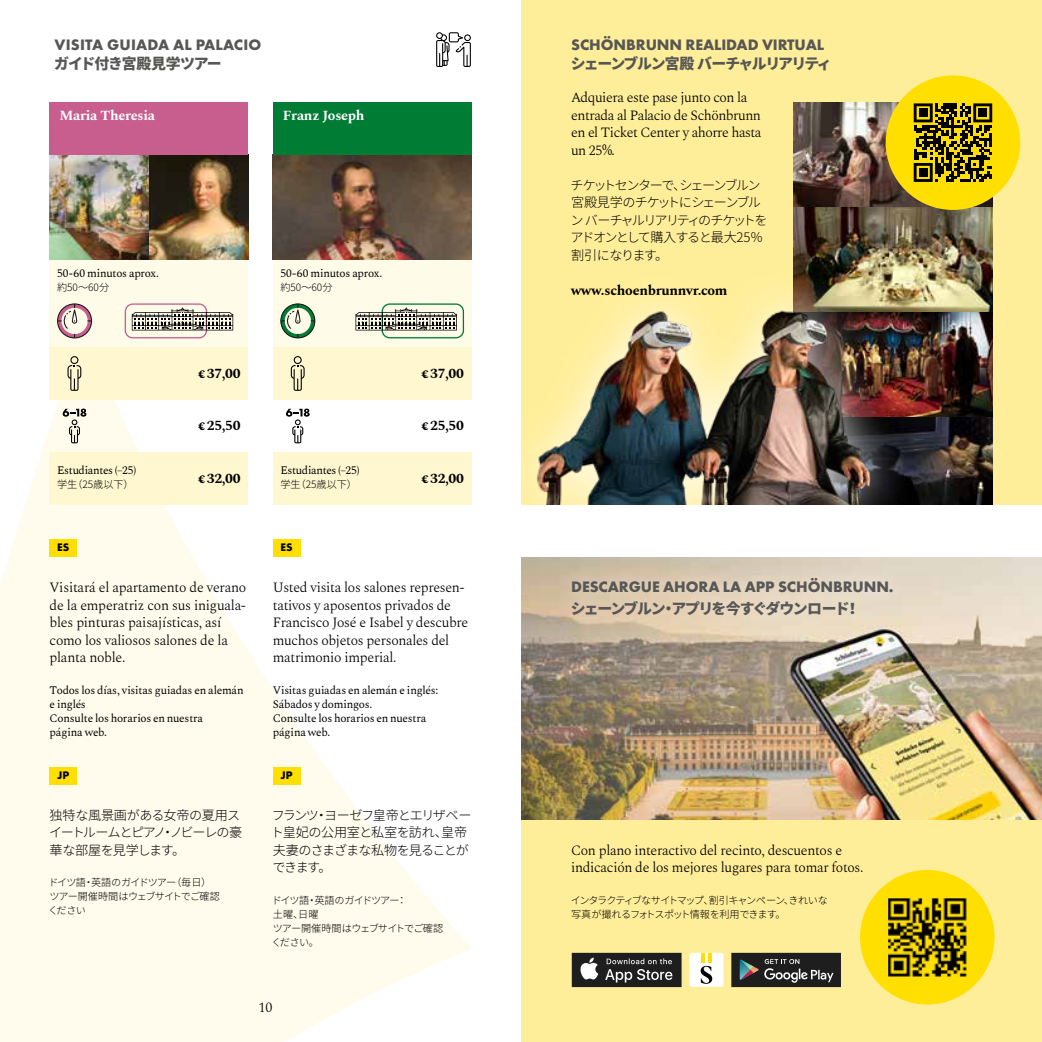
<style>
.page{position:relative;width:1042px;height:1042px;background:#fff}
.page>*{position:absolute;margin:0;border:0;box-sizing:border-box;transform-origin:0 0}
.t1{font:700 15.75px "Futura PT";letter-spacing:-.005em;color:#575756}
.t2{font:900 14.88px "Noto Sans JP";letter-spacing:-.09em;color:#575756}
.t3{font:900 14.88px "Noto Sans JP";letter-spacing:-.065em;color:#575756}
.t4{font:300 14px/17.5px "Spectral";letter-spacing:-.02em;color:#000}
.t5{font:700 14px "Spectral";letter-spacing:-.025em;color:#000}
.t6{font:700 14px "Spectral";letter-spacing:-.02em;color:#fff}
.t7{font:300 13.12px/17.5px "Noto Sans JP";letter-spacing:-.065em;color:#000}
.t8{font:300 13.12px/17.5px "Noto Sans JP";letter-spacing:-.11em;color:#000}
.t9{font:11.38px/14px "Spectral";letter-spacing:-.025em;color:#000}
.t10{font:700 11.38px "Futura PT";color:#000}
.t11{font:300 10.15px/14px "Noto Sans JP";letter-spacing:-.065em;color:#000}
.t12{font:300 10.15px/14px "Noto Sans JP";letter-spacing:-.09em;color:#000}
</style>
<div class="page">
<svg style="left:0;top:326px;width:471px;height:716px;fill:#fffced"></svg>
<div style="left:50px;top:260px;width:198px;height:87px;background:#fffbe9"></div>
<div style="left:273px;top:260px;width:198px;height:87px;background:#fffbe9"></div>
<div style="left:50px;top:347px;width:198px;height:53px;background:#fff7d0"></div>
<div style="left:273px;top:347px;width:198px;height:53px;background:#fff7d0"></div>
<img style="left:149px;top:155px;width:99px;height:105px">
<img style="left:50px;top:155px;width:99px;height:105px">
<img style="left:273px;top:155px;width:198px;height:105px">
<div style="left:50px;top:452px;width:198px;height:53px;background:#fff7d0"></div>
<div style="left:273px;top:452px;width:198px;height:53px;background:#fff7d0"></div>
<svg style="left:68px;top:356px;width:13px;height:35px"></svg>
<svg style="left:291px;top:356px;width:14px;height:35px"></svg>
<svg style="left:63px;top:408px;width:23px;height:35px"></svg>
<svg style="left:286px;top:408px;width:24px;height:35px"></svg>
<div style="left:50px;top:102px;width:198px;height:53px;background:#c85e8e"></div>
<div style="left:273px;top:102px;width:198px;height:53px;background:#007c34"></div>
<div style="left:381px;top:303px;width:83px;height:35px;border:1px solid #007c34;border-radius:7px"></div>
<svg style="left:355px;top:307px;width:102px;height:23px"></svg>
<div style="left:125px;top:303px;width:82px;height:35px;border:1px solid #c85e8e;border-radius:7px"></div>
<svg style="left:132px;top:307px;width:101px;height:23px"></svg>
<div style="left:521px;top:0;width:521px;height:505px;background:#fe9"></div>
<div style="left:521px;top:820px;width:521px;height:222px;background:#fe9"></div>
<svg style="left:57px;top:303px;width:35px;height:35px"></svg>
<svg style="left:280px;top:303px;width:35px;height:35px"></svg>
<img style="left:521px;top:557px;width:521px;height:263px">
<div style="left:860px;top:870px;width:134px;height:134px;background:#ffdf00;border-radius:50%"></div>
<img style="left:888px;top:898px;width:78px;height:78px">
<div style="left:689px;top:953px;width:34px;height:34px;background:#fff;border-radius:3px"></div>
<svg style="left:700px;top:953px;width:12px;height:31px"></svg>
<div style="left:572px;top:953px;width:109px;height:34px;background:#1e1e1e"></div>
<svg style="left:605px;top:958px;width:67px;height:24px"></svg>
<svg style="left:580px;top:957px;width:18px;height:22px"></svg>
<div style="left:731px;top:953px;width:110px;height:34px;background:#1e1e1e"></div>
<svg style="left:740px;top:959px;width:18px;height:20px"></svg>
<svg style="left:764px;top:959px;width:69px;height:23px"></svg>
<svg style="left:436px;top:32px;width:35px;height:35px"></svg>
<img style="left:794px;top:102px;width:198px;height:105px">
<img style="left:794px;top:207px;width:198px;height:105px">
<img style="left:913px;top:312px;width:79px;height:105px">
<img style="left:913px;top:417px;width:79px;height:88px">
<div style="left:885px;top:75px;width:135px;height:135px;background:#ffdf00;border-radius:50%"></div>
<svg style="left:913px;top:103px;width:79px;height:79px"></svg>
<div style="left:919px;top:109px;width:8px;height:8px;background:#000"></div>
<div style="left:978px;top:109px;width:9px;height:8px;background:#000"></div>
<div style="left:919px;top:168px;width:8px;height:8px;background:#000"></div>
<div style="left:494px;top:267px;width:419px;height:284px;background:#fff;opacity:.83"></div>
<img style="left:527px;top:294px;width:365px;height:211px">
<div style="left:554px;top:561px;width:355px;height:72px;background:#fff;opacity:.6"></div>
<div style="left:50px;top:540px;width:27px;height:17px;background:#ffdf00"></div>
<div style="left:50px;top:767px;width:27px;height:18px;background:#ffdf00"></div>
<div style="left:273px;top:540px;width:27px;height:17px;background:#ffdf00"></div>
<div style="left:273px;top:767px;width:27px;height:18px;background:#ffdf00"></div>
<p class="t1" style="left:55px;top:34px;width:208px">VISITA GUIADA AL PALACIO</p>
<p class="t3" style="left:54px;top:55px;width:169px">ガイド付き宮殿見学ツアー</p>
<p class="t6" style="left:60px;top:105px;width:97px">Maria Theresia</p>
<p class="t6" style="left:283px;top:105px;width:83px">Franz Joseph</p>
<p class="t9" style="left:57px;top:266px;width:103px">50-60 minutos aprox.</p>
<p class="t11" style="left:57px;top:281px;width:54px">約50～60分</p>
<p class="t9" style="left:280px;top:266px;width:103px">50-60 minutos aprox.</p>
<p class="t11" style="left:280px;top:281px;width:54px">約50～60分</p>
<p class="t5" style="left:198px;top:363px;width:44px">€ 37,00</p>
<p class="t5" style="left:421px;top:363px;width:44px">€ 37,00</p>
<p class="t9" style="left:57px;top:462px;width:81px">Estudiantes (–25)</p>
<p class="t11" style="left:57px;top:477px;width:78px">学生（25歳以下）</p>
<p class="t5" style="left:198px;top:415px;width:44px">€ 25,50</p>
<p class="t5" style="left:421px;top:415px;width:44px">€ 25,50</p>
<p class="t9" style="left:280px;top:462px;width:81px">Estudiantes (–25)</p>
<p class="t11" style="left:280px;top:477px;width:78px">学生（25歳以下）</p>
<p class="t5" style="left:198px;top:468px;width:44px">€ 32,00</p>
<p class="t5" style="left:421px;top:468px;width:44px">€ 32,00</p>
<p class="t10" style="left:57px;top:540px;width:14px">ES</p>
<p class="t4" style="left:50px;top:578px;width:198px">Visitará el apartamento de verano de la emperatriz con sus iniguala&shy;bles pinturas paisajísticas, así como los valiosos salones de la planta noble.</p>
<p class="t9" style="left:50px;top:682px;width:196px">Todos los días, visitas guiadas en alemán e inglés<br>Consulte los horarios en nuestra<br>página web.</p>
<p class="t10" style="left:57px;top:767px;width:14px">JP</p>
<p class="t7" style="left:49px;top:806px;width:195px">独特な風景画がある女帝の夏用スイートルームとピアノ・ノビーレの豪華な部屋を見学します。</p>
<p class="t11" style="left:48px;top:876px;width:173px">ドイツ語・英語のガイドツアー（毎日）ツアー開催時間はウェブサイトでご確認ください</p>
<p class="t10" style="left:280px;top:540px;width:14px">ES</p>
<p class="t4" style="left:273px;top:578px;width:197px">Usted visita los salones represen&shy;tativos y aposentos privados de<br>Francisco José e Isabel y descubre muchos objetos personales del matrimonio imperial.</p>
<p class="t9" style="left:273px;top:682px;width:167px">Visitas guiadas en alemán e inglés:<br>Sábados y domingos.<br>Consulte los horarios en nuestra página web.</p>
<p class="t10" style="left:280px;top:767px;width:14px">JP</p>
<p class="t7" style="left:271px;top:806px;width:202px">フランツ・ヨーゼフ皇帝とエリザベート皇妃の公用室と私室を訪れ、皇帝夫妻のさまざまな私物を見ることができます。</p>
<p class="t11" style="left:271px;top:893px;width:173px">ドイツ語・英語のガイドツアー：<br>土曜、日曜<br>ツアー開催時間はウェブサイトでご確認ください。</p>
<p class="t4" style="left:259px;top:998px;width:15px">10</p>
<p class="t1" style="left:571px;top:34px;width:255px">SCHÖNBRUNN REALIDAD VIRTUAL</p>
<p class="t2" style="left:571px;top:55px;width:262px">シェーンブルン宮殿 バーチャルリアリティ</p>
<p class="t4" style="left:571px;top:88px;width:192px">Adquiera este pase junto con la entrada al Palacio de Schönbrunn en el Ticket Center y ahorre hasta un 25%.</p>
<p class="t8" style="left:570px;top:176px;width:199px">チケットセンターで、シェーンブルン宮殿見学のチケットにシェーンブルン バーチャルリアリティのチケットをアドオンとして購入すると最大25％割引になります。</p>
<p class="t5" style="left:571px;top:280px;width:158px">www.schoenbrunnvr.com</p>
<p class="t1" style="left:571px;top:577px;width:324px">DESCARGUE AHORA LA APP SCHÖNBRUNN.</p>
<p class="t2" style="left:571px;top:600px;width:291px">シェーンブルン・アプリを今すぐダウンロード！</p>
<p class="t4" style="left:571px;top:840px;width:294px">Con plano interactivo del recinto, descuentos e indicación de los mejores lugares para tomar fotos.</p>
<p class="t12" style="left:571px;top:893px;width:259px">インタラクティブなサイトマップ、割引キャンペーン、きれいな写真が撮れるフォトスポット情報を利用できます。</p>
</div>
